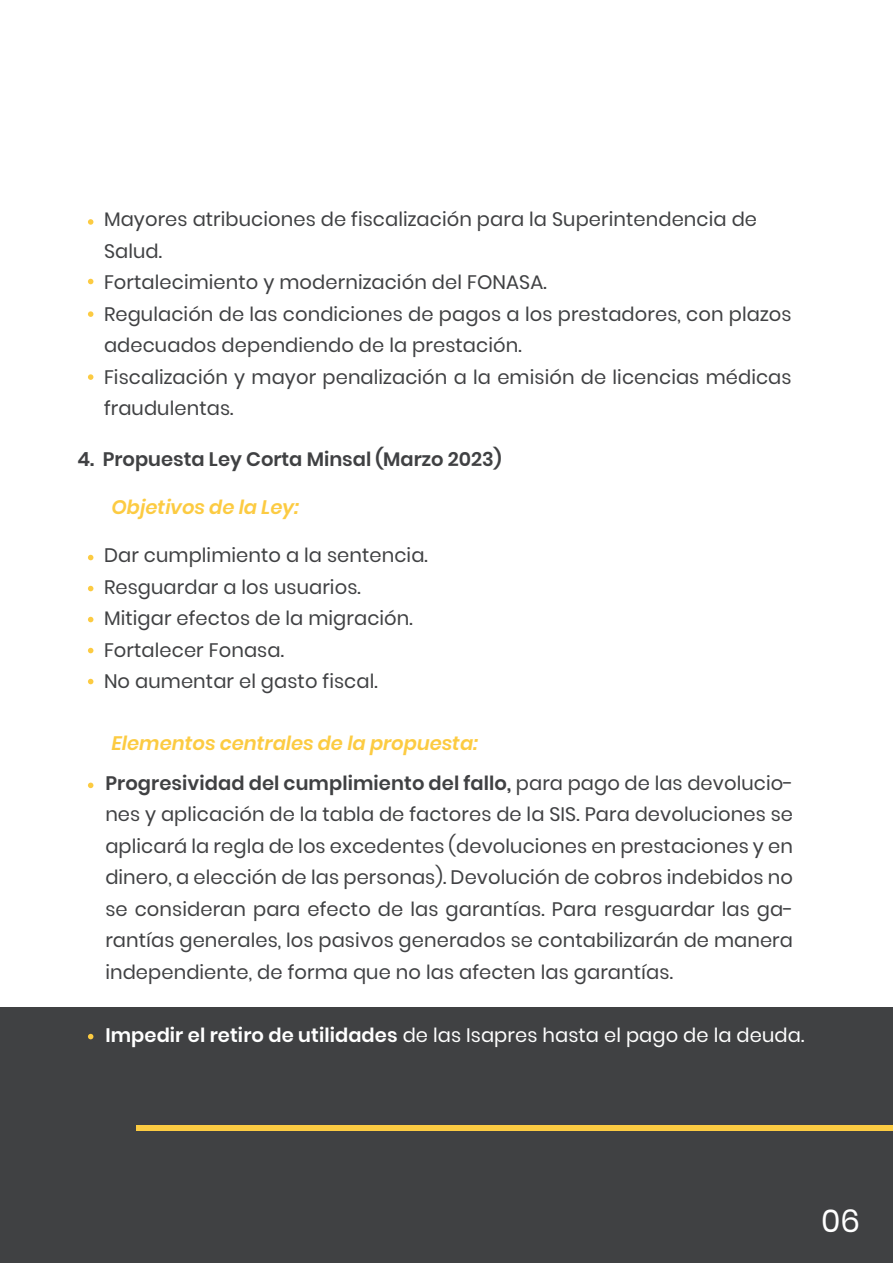
<style>
.page{position:relative;width:893px;height:1263px;background:#fff}
.page>*{position:absolute;margin:0;border:0;box-sizing:border-box;transform-origin:0 0}
.t1{font:31.5px "Poppins";color:#fff}
.t2{font:19.5px/31.5px "Poppins";letter-spacing:.005em;color:#404143}
.t3{font:19.5px "Poppins";letter-spacing:.005em;color:#fff}
.t4{font:italic 600 19.5px "Poppins";color:#fccb42}
.t5{font:600 19.5px "Poppins";color:#404143}
.s1{font-weight:600}
</style>
<div class="page">
<div style="left:0;top:1008px;width:893px;height:255px;background:#404143"></div>
<div style="left:137px;top:1125px;width:756px;height:6px;background:#fccb42"></div>
<svg style="left:88px;top:279px;width:5px;height:5px"></svg>
<svg style="left:88px;top:311px;width:5px;height:6px"></svg>
<svg style="left:88px;top:374px;width:5px;height:6px"></svg>
<svg style="left:88px;top:555px;width:5px;height:5px"></svg>
<svg style="left:88px;top:586px;width:5px;height:5px"></svg>
<svg style="left:88px;top:648px;width:5px;height:5px"></svg>
<svg style="left:88px;top:617px;width:5px;height:5px"></svg>
<svg style="left:88px;top:679px;width:5px;height:5px"></svg>
<svg style="left:88px;top:1034px;width:5px;height:5px"></svg>
<svg style="left:88px;top:783px;width:5px;height:5px"></svg>
<svg style="left:88px;top:219px;width:5px;height:6px"></svg>
<p class="t2" style="left:104px;top:204px;width:689px">Mayores atribuciones de fiscalización para la Superintendencia de Salud.<br>Fortalecimiento y modernización del FONASA.<br>Regulación de las condiciones de pagos a los prestadores, con plazos adecuados dependiendo de la prestación.<br>Fiscalización y mayor penalización a la emisión de licencias médicas fraudulentas.</p>
<p class="t5" style="left:78px;top:448px;width:426px">4. Propuesta Ley Corta Minsal (Marzo 2023)</p>
<p class="t4" style="left:112px;top:496px;width:189px">Objetivos de la Ley:</p>
<p class="t2" style="left:104px;top:540px;width:325px">Dar cumplimiento a la sentencia.<br>Resguardar a los usuarios.<br>Mitigar efectos de la migración.<br>Fortalecer Fonasa.<br>No aumentar el gasto fiscal.</p>
<p class="t4" style="left:112px;top:732px;width:368px">Elementos centrales de la propuesta:</p>
<p class="t2" style="left:105px;top:767px;width:689px;text-align:justify"><span class="s1">Progresividad del cumplimiento del fallo,</span> para pago de las devolucio&shy;nes y aplicación de la tabla de factores de la SIS. Para devoluciones se aplicará la regla de los excedentes (devoluciones en prestaciones y en dinero, a elección de las personas). Devolución de cobros indebidos no se consideran para efecto de las garantías. Para resguardar las ga&shy;rantías generales, los pasivos generados se contabilizarán de manera independiente, de forma que no las afecten las garantías.</p>
<p class="t3" style="left:105px;top:1024px;width:700px"><span class="s1">Impedir el retiro de utilidades</span> de las Isapres hasta el pago de la deuda.</p>
<h1 class="t1" style="left:821px;top:1202px;width:41px">06</h1>
</div>
